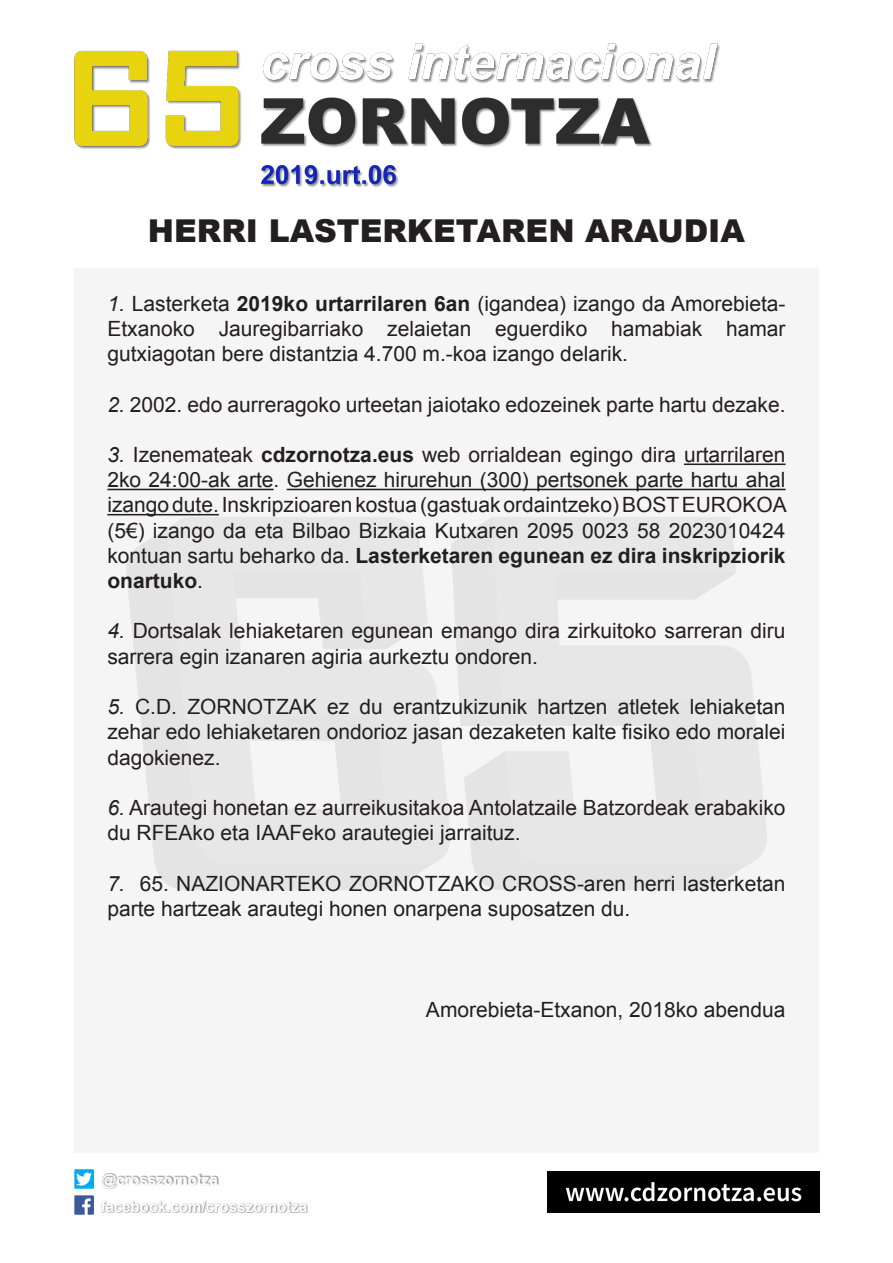
<style>
.page{position:relative;width:893px;height:1263px;background:#fff}
.page>*{position:absolute;margin:0;border:0;box-sizing:border-box;transform-origin:0 0}
.t1{font:900 31.5px "Arial";color:#231f20}
.t2{font:21px/25.2px "Arial";color:#231f20;text-align:justify}
.t3{font:700 15px/27.5px "Arial";color:#fff}
.s1{font-style:italic}
.s2{font-weight:700}
</style>
<div class="page">
<img style="left:548px;top:1171px;width:271px;height:42px">
<img style="left:74px;top:43px;width:646px;height:144px">
<div style="left:74px;top:268px;width:745px;height:884px;background:linear-gradient(to right,#f0f0f0,#f1f1f1)"></div>
<img style="left:74px;top:1169px;width:20px;height:19px">
<img style="left:74px;top:1196px;width:20px;height:19px">
<div style="left:101px;top:1173px;width:118px;height:16px;background:#231f20;opacity:.6"></div>
<div style="left:100px;top:1200px;width:209px;height:13px;background:#231f20;opacity:.6"></div>
<hr style="left:684px;top:463px;width:102px;height:2px;background:#231f20">
<hr style="left:107px;top:489px;width:167px;height:1px;background:#231f20">
<hr style="left:287px;top:489px;width:499px;height:1px;background:#231f20">
<hr style="left:107px;top:514px;width:112px;height:1px;background:#231f20">
<p class="t1" style="left:148px;top:207px;width:599px">HERRI LASTERKETAREN ARAUDIA</p>
<p class="t2" style="left:107px;top:291px;width:680px"><span class="s1">1.</span> Lasterketa <span class="s2">2019ko urtarrilaren 6an</span> (igandea) izango da Amorebieta-Etxanoko Jauregibarriako zelaietan eguerdiko hamabiak hamar gutxiagotan bere distantzia 4.700 m.-koa izango delarik.</p>
<p class="t2" style="left:107px;top:392px;width:680px"><span class="s1">2.</span> 2002. edo aurreragoko urteetan jaiotako edozeinek parte hartu dezake.</p>
<p class="t2" style="left:107px;top:442px;width:681px"><span class="s1">3.</span> Izenemateak <span class="s2">cdzornotza.eus</span> web orrialdean egingo dira urtarrilaren 2ko 24:00-ak arte. Gehienez hirurehun (300) pertsonek parte hartu ahal izango dute. Inskripzioaren kostua (gastuak ordaintzeko) BOST EUROKOA (5€) izango da eta Bilbao Bizkaia Kutxaren 2095 0023 58 2023010424 kontuan sartu beharko da. <span class="s2">Lasterketaren egunean ez dira inskripziorik onartuko</span>.</p>
<p class="t2" style="left:107px;top:619px;width:680px"><span class="s1">4.</span> Dortsalak lehiaketaren egunean emango dira zirkuitoko sarreran diru sarrera egin izanaren agiria aurkeztu ondoren.</p>
<p class="t2" style="left:107px;top:694px;width:680px"><span class="s1">5.</span> C.D. ZORNOTZAK ez du erantzukizunik hartzen atletek lehiaketan zehar edo lehiaketaren ondorioz jasan dezaketen kalte fisiko edo moralei dagokienez.</p>
<p class="t2" style="left:107px;top:795px;width:680px"><span class="s1">6.</span> Arautegi honetan ez aurreikusitakoa Antolatzaile Batzordeak erabakiko du RFEAko eta IAAFeko arautegiei jarraituz.</p>
<p class="t2" style="left:107px;top:871px;width:680px"><span class="s1">7.</span> 65. NAZIONARTEKO ZORNOTZAKO CROSS-aren herri lasterketan parte hartzeak arautegi honen onarpena suposatzen du.</p>
<p class="t3" style="left:101px;top:1166px;width:208px">@crosszornotza facebook.com/crosszornotza</p>
<p class="t2" style="left:426px;top:997px;width:361px">Amorebieta-Etxanon, 2018ko abendua</p>
</div>
